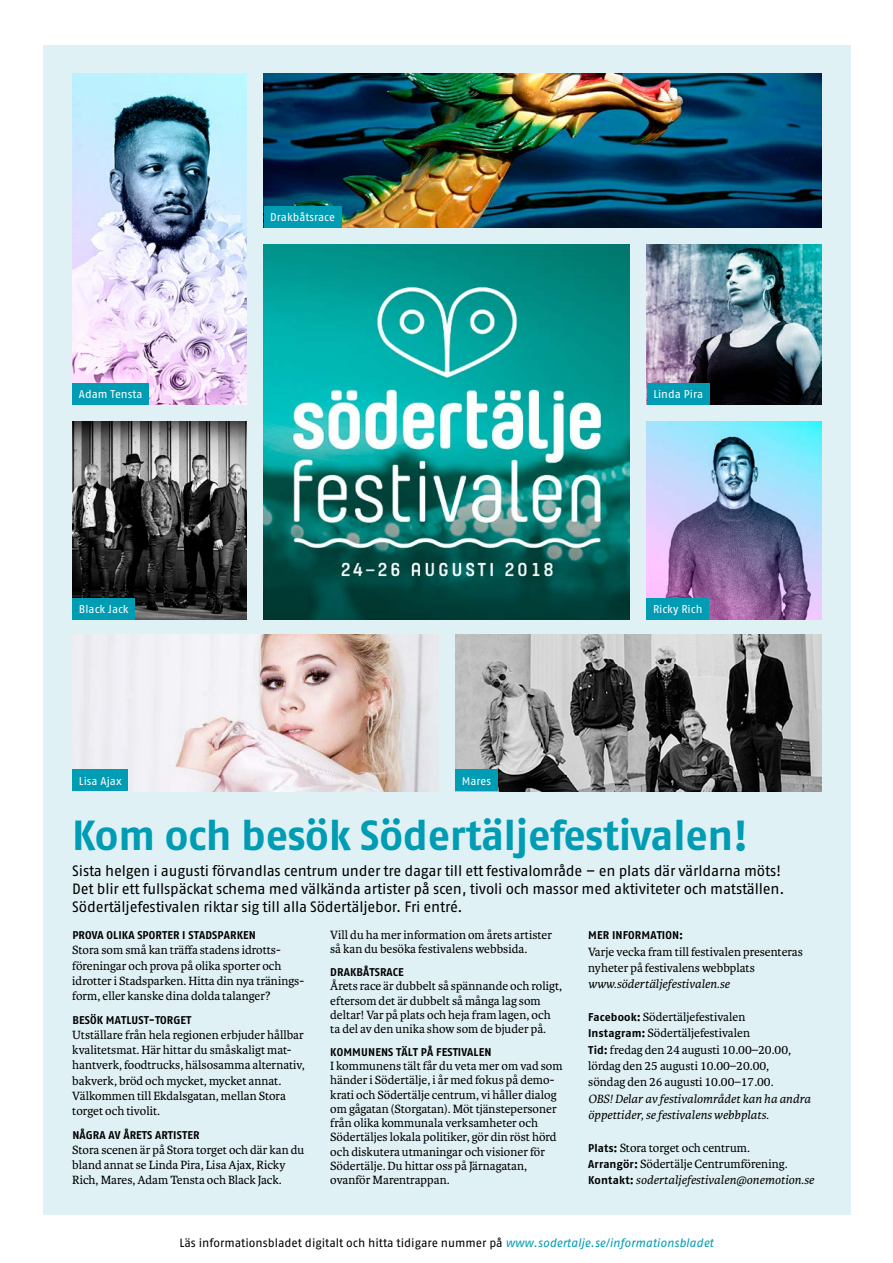
<style>
.page{position:relative;width:893px;height:1263px;background:#fff}
.page>*{position:absolute;margin:0;border:0;box-sizing:border-box;transform-origin:0 0}
.t1{font:700 42px "Fago Pro";letter-spacing:-.005em;color:#009cb4}
.t2{font:15px/18px "Fago Pro";letter-spacing:-.015em;color:#000}
.t3{font:12.75px/14.2px "Karmina";color:#000}
.t4{font:italic 12.75px/16.4px "Karmina";color:#000}
.t5{font:12px "Fago Pro";color:#000}
.t6{font:700 11.25px "Fago Pro";letter-spacing:.01em;color:#000}
.t7{font:11.25px "Fago Pro";color:#fff}
.s1{font-family:"Fago Pro";font-weight:700;font-size:11.25px}
.s2{font-style:italic}
.s3{font-style:italic;color:#009cb4}
</style>
<div class="page">
<div style="left:43px;top:45px;width:808px;height:1169px;background:#e0f1f6"></div>
<img style="left:264px;top:245px;width:366px;height:375px">
<img style="left:73px;top:73px;width:174px;height:332px">
<div style="left:73px;top:383px;width:76px;height:22px;background:#009cb4"></div>
<img style="left:73px;top:421px;width:174px;height:199px">
<div style="left:73px;top:598px;width:62px;height:22px;background:#009cb4"></div>
<img style="left:264px;top:73px;width:557px;height:155px">
<div style="left:264px;top:206px;width:77px;height:22px;background:#009cb4"></div>
<img style="left:647px;top:245px;width:174px;height:159px">
<div style="left:647px;top:383px;width:62px;height:21px;background:#009cb4"></div>
<img style="left:455px;top:635px;width:366px;height:156px">
<div style="left:455px;top:769px;width:42px;height:22px;background:#009cb4"></div>
<img style="left:647px;top:421px;width:174px;height:199px">
<div style="left:647px;top:598px;width:62px;height:22px;background:#009cb4"></div>
<img style="left:73px;top:635px;width:365px;height:156px">
<div style="left:73px;top:769px;width:55px;height:22px;background:#009cb4"></div>
<p class="t7" style="left:270px;top:211px;width:66px">Drakbåtsrace</p>
<p class="t7" style="left:79px;top:388px;width:65px">Adam Tensta</p>
<p class="t7" style="left:653px;top:387px;width:51px">Linda Pira</p>
<p class="t7" style="left:79px;top:603px;width:51px">Black Jack</p>
<p class="t7" style="left:653px;top:603px;width:51px">Ricky Rich</p>
<p class="t7" style="left:79px;top:774px;width:44px">Lisa Ajax</p>
<p class="t7" style="left:462px;top:774px;width:31px">Mares</p>
<h1 class="t1" style="left:72px;top:810px;width:677px">Kom och besök Södertäljefestivalen!</h1>
<p class="t2" style="left:72px;top:862px;width:714px">Sista helgen i augusti förvandlas centrum under tre dagar till ett festivalområde – en plats där världarna möts!<br>Det blir ett fullspäckat schema med välkända artister på scen, tivoli och massor med aktiviteter och matställen.<br>Södertäljefestivalen riktar sig till alla Södertäljebor. Fri entré.</p>
<p class="t6" style="left:72px;top:928px;width:185px">PROVA OLIKA SPORTER I STADSPARKEN</p>
<p class="t3" style="left:72px;top:943px;width:233px;line-height:15.1px">Stora som små kan träffa stadens idrotts&shy;föreningar och prova på olika sporter och idrotter i Stadsparken. Hitta din nya tränings&shy;form, eller kanske dina dolda talanger?</p>
<p class="t6" style="left:72px;top:1013px;width:121px">BESÖK MATLUST-TORGET</p>
<p class="t3" style="left:72px;top:1027px;width:234px;line-height:15.1px">Utställare från hela regionen erbjuder hållbar kvalitetsmat. Här hittar du småskaligt mat&shy;hantverk, foodtrucks, hälsosamma alternativ, bakverk, bröd och mycket, mycket annat.<br>Välkommen till Ekdalsgatan, mellan Stora torget och tivolit.</p>
<p class="t6" style="left:72px;top:1128px;width:129px">NÅGRA AV ÅRETS ARTISTER</p>
<p class="t3" style="left:72px;top:1142px;width:234px;line-height:15.1px">Stora scenen är på Stora torget och där kan du bland annat se Linda Pira, Lisa Ajax, Ricky<br>Rich, Mares, Adam Tensta och Black Jack.</p>
<p class="t3" style="left:330px;top:928px;width:223px">Vill du ha mer information om årets artister så kan du besöka festivalens webbsida.</p>
<p class="t6" style="left:330px;top:965px;width:75px">DRAKBÅTSRACE</p>
<p class="t3" style="left:330px;top:979px;width:233px">Årets race är dubbelt så spännande och roligt, eftersom det är dubbelt så många lag som deltar! Var på plats och heja fram lagen, och ta del av den unika show som de bjuder på.</p>
<p class="t6" style="left:330px;top:1045px;width:163px">KOMMUNENS TÄLT PÅ FESTIVALEN</p>
<p class="t3" style="left:330px;top:1059px;width:234px">I kommunens tält får du veta mer om vad som händer i Södertälje, i år med fokus på demo&shy;krati och Södertälje centrum, vi håller dialog om gågatan (Storgatan). Möt tjänstepersoner från olika kommunala verksamheter och Södertäljes lokala politiker, gör din röst hörd och diskutera utmaningar och visioner för Södertälje. Du hittar oss på Järnagatan, ovanför Marentrappan.</p>
<p class="t6" style="left:588px;top:928px;width:96px">MER INFORMATION:</p>
<p class="t3" style="left:588px;top:943px;width:216px;line-height:16.4px">Varje vecka fram till festivalen presenteras nyheter på festivalens webbplats</p>
<p class="t4" style="left:588px;top:976px;width:143px">www.södertäljefestivalen.se</p>
<p class="t3" style="left:588px;top:1009px;width:204px;line-height:16.4px"><span class="s1">Facebook:</span> Södertäljefestivalen <span class="s1">Instagram:</span> Södertäljefestivalen<br><span class="s1">Tid:</span> fredag den 24 augusti 10.00–20.00, lördag den 25 augusti 10.00–20.00, söndag den 26 augusti 10.00–17.00.</p>
<p class="t4" style="left:588px;top:1090px;width:224px">OBS! Delar av festivalområdet kan ha andra öppettider, se festivalens webbplats.</p>
<p class="t3" style="left:588px;top:1139px;width:227px;line-height:16.4px"><span class="s1">Plats:</span> Stora torget och centrum.<br><span class="s1">Arrangör:</span> Södertälje Centrumförening.<br><span class="s1">Kontakt:</span> <span class="s2">sodertaljefestivalen@onemotion.se</span></p>
<p class="t5" style="left:179px;top:1235px;width:536px">Läs informationsbladet digitalt och hitta tidigare nummer på <span class="s3">www.sodertalje.se/informationsbladet</span></p>
</div>
